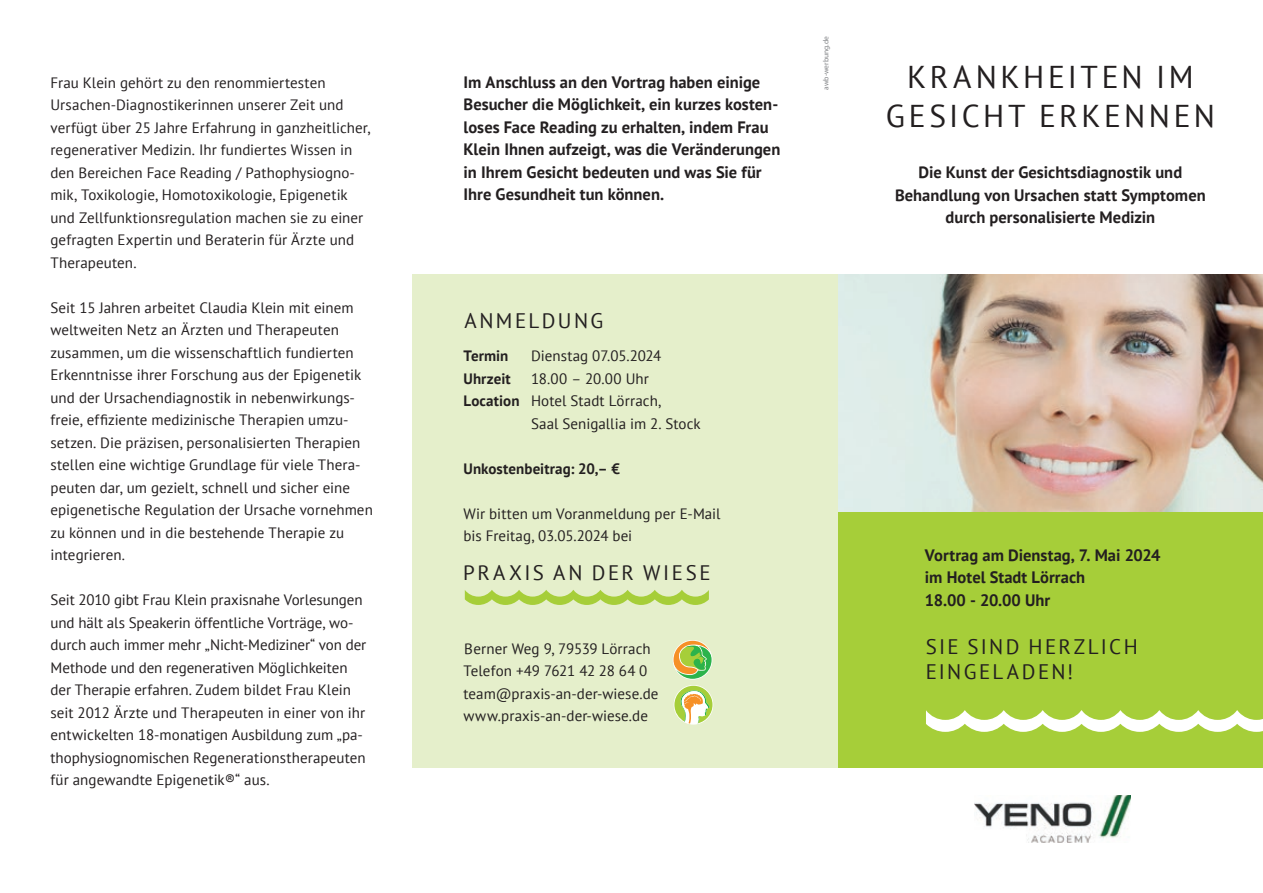
<style>
.page{position:relative;width:1263px;height:893px;background:#fff}
.page>*{position:absolute;margin:0;border:0;box-sizing:border-box;transform-origin:0 0}
.t1{font:31.5px/39px "PT Sans";letter-spacing:.115em;color:#231f20;text-align:center}
.t2{font:21px/25.5px "PT Sans";letter-spacing:.115em;color:#231f20}
.t3{font:700 16.5px/22.5px "PT Sans";color:#231f20}
.t4{font:15px/22.5px "PT Sans";letter-spacing:.005em;color:#231f20}
.t5{font:700 15px "PT Sans";letter-spacing:.005em;color:#231f20}
.t6{font:7.5px "Myriad Pro";color:#808285}
.s1{font-weight:700}
</style>
<div class="page">
<img style="left:838px;top:274px;width:425px;height:238px">
<div style="left:838px;top:512px;width:425px;height:255px;background:#a6ce39"></div>
<div style="left:412px;top:274px;width:426px;height:493px;background:#e5efcb"></div>
<img style="left:975px;top:795px;width:156px;height:48px">
<svg style="left:926px;top:710px;width:337px;height:22px"></svg>
<svg style="left:673px;top:640px;width:39px;height:40px"></svg>
<svg style="left:673px;top:641px;width:39px;height:38px"></svg>
<svg style="left:674px;top:685px;width:39px;height:40px"></svg>
<svg style="left:674px;top:686px;width:38px;height:38px"></svg>
<svg style="left:465px;top:590px;width:244px;height:15px"></svg>
<p class="t4" style="left:50px;top:71px;width:321px">Frau Klein gehört zu den renommiertesten Ursachen-Diagnostikerinnen unserer Zeit und verfügt über 25 Jahre Erfahrung in ganzheitlicher, regenerativer Medizin. Ihr fundiertes Wissen in den Bereichen Face Reading / Pathophysiogno&shy;mik, Toxikologie, Homotoxikologie, Epigenetik und Zellfunktionsregulation machen sie zu einer gefragten Expertin und Beraterin für Ärzte und Therapeuten.</p>
<p class="t4" style="left:50px;top:296px;width:324px">Seit 15 Jahren arbeitet Claudia Klein mit einem weltweiten Netz an Ärzten und Therapeuten zusammen, um die wissenschaftlich fundierten Erkenntnisse ihrer Forschung aus der Epigenetik und der Ursachendiagnostik in nebenwirkungs&shy;freie, effiziente medizinische Therapien umzu&shy;setzen. Die präzisen, personalisierten Therapien stellen eine wichtige Grundlage für viele Thera&shy;peuten dar, um gezielt, schnell und sicher eine epigenetische Regulation der Ursache vornehmen zu können und in die bestehende Therapie zu integrieren.</p>
<p class="t4" style="left:50px;top:588px;width:317px">Seit 2010 gibt Frau Klein praxisnahe Vorlesungen und hält als Speakerin öffentliche Vorträge, wo&shy;durch auch immer mehr „Nicht-Mediziner“ von der Methode und den regenerativen Möglichkeiten der Therapie erfahren. Zudem bildet Frau Klein seit 2012 Ärzte und Therapeuten in einer von ihr entwickelten 18-monatigen Ausbildung zum „pa&shy;thophysiognomischen Regenerationstherapeuten für angewandte Epigenetik®“ aus.</p>
<p class="t3" style="left:463px;top:70px;width:318px">Im Anschluss an den Vortrag haben einige Besucher die Möglichkeit, ein kurzes kosten&shy;loses Face Reading zu erhalten, indem Frau Klein Ihnen aufzeigt, was die Veränderungen in Ihrem Gesicht bedeuten und was Sie für Ihre Gesundheit tun können.</p>
<p class="t6" style="left:821px;top:90px;width:55px;rotate:-90deg">awb-werbung.de</p>
<h2 class="t2" style="left:464px;top:307px;width:141px">ANMELDUNG</h2>
<p class="t5" style="left:463px;top:346px;width:46px">Termin</p>
<p class="t4" style="left:531px;top:344px;width:132px">Dienstag 07.05.2024</p>
<p class="t5" style="left:463px;top:369px;width:49px">Uhrzeit</p>
<p class="t4" style="left:531px;top:367px;width:119px">18.00 – 20.00 Uhr</p>
<p class="t4" style="left:463px;top:389px;width:199px"><span class="s1">Location</span> Hotel Stadt Lörrach,</p>
<p class="t4" style="left:531px;top:412px;width:171px">Saal Senigallia im 2. Stock</p>
<p class="t5" style="left:463px;top:459px;width:158px">Unkostenbeitrag: 20,– €</p>
<p class="t4" style="left:463px;top:502px;width:258px">Wir bitten um Voranmeldung per E-Mail bis Freitag, 03.05.2024 bei</p>
<h2 class="t2" style="left:463px;top:560px;width:249px">PRAXIS AN DER WIESE</h2>
<p class="t4" style="left:463px;top:637px;width:196px">Berner Weg 9, 79539 Lörrach<br>Telefon +49 7621 42 28 64 0 team@praxis-an-der-wiese.de www.praxis-an-der-wiese.de</p>
<h1 class="t1" style="left:886px;top:57px;width:330px">KRANKHEITEN IM<br>GESICHT ERKENNEN</h1>
<p class="t3" style="left:895px;top:161px;width:312px;text-align:center">Die Kunst der Gesichtsdiagnostik und<br>Behandlung von Ursachen statt Symptomen durch personalisierte Medizin</p>
<p class="t3" style="left:925px;top:544px;width:237px">Vortrag am Dienstag, 7. Mai 2024 im Hotel Stadt Lörrach<br>18.00 - 20.00 Uhr</p>
<h2 class="t2" style="left:926px;top:633px;width:214px">SIE SIND HERZLICH<br>EINGELADEN!</h2>
</div>
